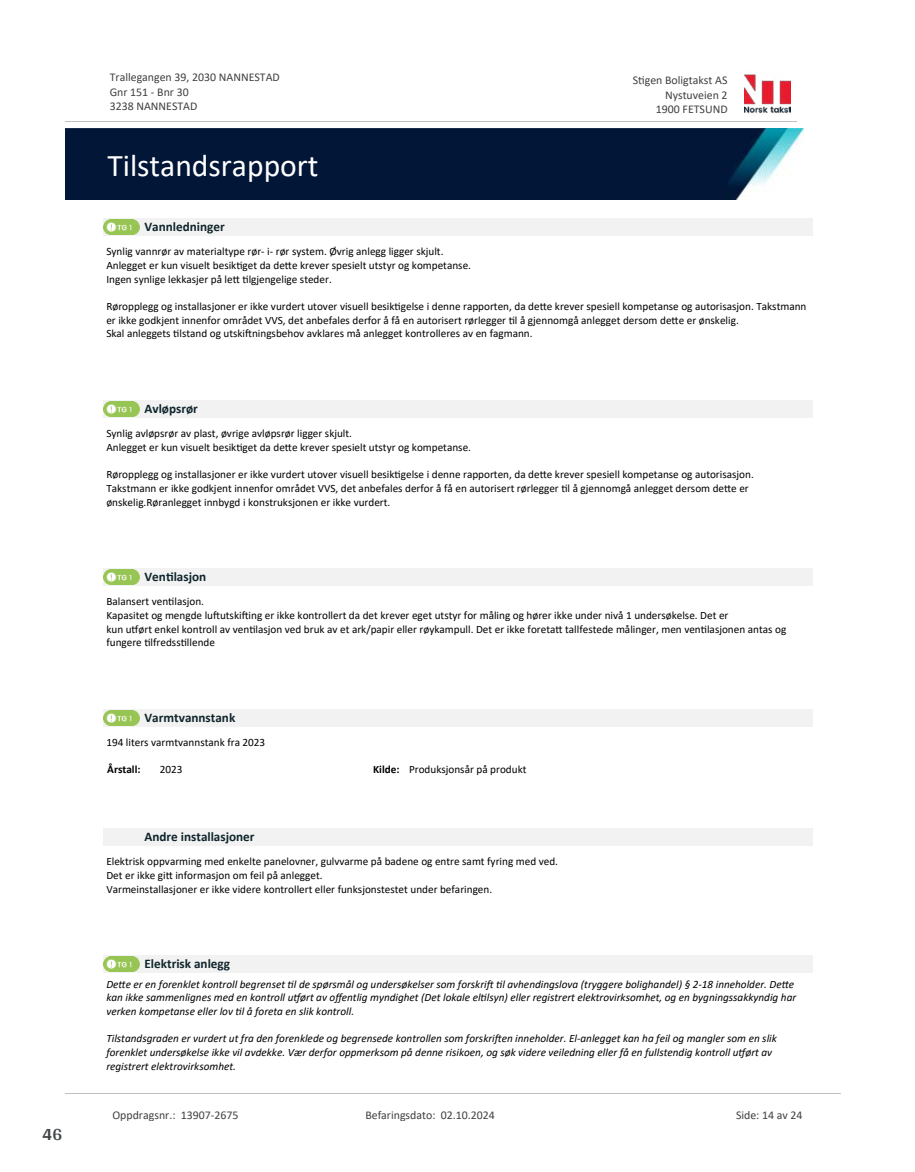
<style>
.page{position:relative;width:915px;height:1172px;background:#fff}
.page>*{position:absolute;margin:0;border:0;box-sizing:border-box;transform-origin:0 0}
.t1{font:31.65px "Calibri";color:#fff}
.t2{font:700 18px "Arya";color:#414749}
.t3{font:700 13.2px "Calibri";color:#0f252c}
.t4{font:11.85px/14.5px "Calibri";color:#404040}
.t5{font:11.25px/13.6px "Calibri";color:#000}
.t6{font:italic 11.25px/13.6px "Calibri";color:#000}
.t7{font:700 11.25px "Calibri";color:#000}
.s1{font-weight:700}
</style>
<div class="page">
<div style="left:104px;top:219px;width:708px;height:17px;background:#f2f2f2"></div>
<svg style="left:107px;top:219px;width:29px;height:16px"></svg>
<img style="left:104px;top:220px;width:35px;height:14px">
<div style="left:104px;top:400px;width:708px;height:17px;background:#f2f2f2"></div>
<svg style="left:107px;top:416px;width:29px;height:1px"></svg>
<img style="left:104px;top:401px;width:35px;height:15px">
<div style="left:104px;top:569px;width:708px;height:17px;background:#f2f2f2"></div>
<svg style="left:107px;top:584px;width:29px;height:1px"></svg>
<img style="left:104px;top:569px;width:35px;height:15px">
<div style="left:104px;top:710px;width:708px;height:17px;background:#f2f2f2"></div>
<svg style="left:107px;top:725px;width:29px;height:1px"></svg>
<img style="left:104px;top:710px;width:35px;height:15px">
<div style="left:104px;top:828px;width:708px;height:18px;background:#f2f2f2"></div>
<div style="left:104px;top:956px;width:708px;height:17px;background:#f2f2f2"></div>
<svg style="left:107px;top:971px;width:29px;height:1px"></svg>
<img style="left:104px;top:956px;width:35px;height:15px">
<img style="left:744px;top:74px;width:46px;height:40px">
<hr style="left:65px;top:121px;width:731px;height:1px;background:#c0c0c0">
<img style="left:65px;top:129px;width:738px;height:71px">
<hr style="left:65px;top:1093px;width:775px;height:1px;background:#c0c0c0">
<h2 class="t2" style="left:43px;top:1123px;width:21px">46</h2>
<p class="t4" style="left:110px;top:70px;width:171px">Trallegangen 39, 2030 NANNESTAD<br>Gnr 151 - Bnr 30<br>3238 NANNESTAD</p>
<p class="t4" style="left:632px;top:73px;width:96px">S琀椀gen Boligtakst AS</p>
<p class="t4" style="left:664px;top:87px;width:64px">Nystuveien 2</p>
<p class="t4" style="left:655px;top:102px;width:73px">1900 FETSUND</p>
<h1 class="t1" style="left:107px;top:143px;width:213px">Tilstandsrapport</h1>
<p class="t3" style="left:144px;top:217px;width:82px">Vannledninger</p>
<p class="t5" style="left:106px;top:244px;width:366px">Synlig vannrør av materialtype rør- i- rør system. Øvrig anlegg ligger skjult.<br>Anlegget er kun visuelt besik琀椀get da de琀琀e krever spesielt utstyr og kompetanse.<br>Ingen synlige lekkasjer på le琀琀 琀椀lgjengelige steder.</p>
<p class="t5" style="left:106px;top:299px;width:701px">Røropplegg og installasjoner er ikke vurdert utover visuell besik琀椀gelse i denne rapporten, da de琀琀e krever spesiell kompetanse og autorisasjon. Takstmann er ikke godkjent innenfor området VVS, det anbefales derfor å få en autorisert rørlegger 琀椀l å gjennomgå anlegget dersom de琀琀e er ønskelig.<br>Skal anleggets 琀椀lstand og utski昀琀ningsbehov avklares må anlegget kontrolleres av en fagmann.</p>
<p class="t3" style="left:144px;top:399px;width:55px">Avløpsrør</p>
<p class="t5" style="left:106px;top:426px;width:366px">Synlig avløpsrør av plast, øvrige avløpsrør ligger skjult.<br>Anlegget er kun visuelt besik琀椀get da de琀琀e krever spesielt utstyr og kompetanse.</p>
<p class="t5" style="left:106px;top:467px;width:648px">Røropplegg og installasjoner er ikke vurdert utover visuell besik琀椀gelse i denne rapporten, da de琀琀e krever spesiell kompetanse og autorisasjon.<br>Takstmann er ikke godkjent innenfor området VVS, det anbefales derfor å få en autorisert rørlegger 琀椀l å gjennomgå anlegget dersom de琀琀e er ønskelig.Røranlegget innbygd i konstruksjonen er ikke vurdert.</p>
<p class="t3" style="left:144px;top:567px;width:63px">Ven琀椀lasjon</p>
<p class="t5" style="left:106px;top:595px;width:681px">Balansert ven琀椀lasjon.<br>Kapasitet og mengde lu昀琀utski昀琀ing er ikke kontrollert da det krever eget utstyr for måling og hører ikke under nivå 1 undersøkelse. Det er<br>kun u琀昀ørt enkel kontroll av ven琀椀lasjon ved bruk av et ark/papir eller røykampull. Det er ikke foreta琀琀 tallfestede målinger, men ven琀椀lasjonen antas og fungere 琀椀lfredss琀椀llende</p>
<p class="t3" style="left:144px;top:708px;width:92px">Varmtvannstank</p>
<p class="t5" style="left:106px;top:735px;width:160px">194 liters varmtvannstank fra 2023</p>
<p class="t7" style="left:107px;top:761px;width:35px">Årstall:</p>
<p class="t5" style="left:160px;top:762px;width:24px">2023</p>
<p class="t5" style="left:373px;top:762px;width:155px"><span class="s1">Kilde:</span> Produksjonsår på produkt</p>
<p class="t3" style="left:144px;top:827px;width:111px">Andre installasjoner</p>
<p class="t5" style="left:106px;top:854px;width:453px">Elektrisk oppvarming med enkelte panelovner, gulvvarme på badene og entre samt fyring med ved.<br>Det er ikke gi琀琀 informasjon om feil på anlegget.<br>Varmeinstallasjoner er ikke videre kontrollert eller funksjonstestet under befaringen.</p>
<p class="t3" style="left:144px;top:955px;width:87px">Elektrisk anlegg</p>
<p class="t6" style="left:106px;top:976px;width:691px">De琀琀e er en forenklet kontroll begrenset 琀椀l de spørsmål og undersøkelser som forskri昀琀 琀椀l avhendingslova (tryggere bolighandel) § 2-18 inneholder. De琀琀e kan ikke sammenlignes med en kontroll u琀昀ørt av o昀昀entlig myndighet (Det lokale el琀椀lsyn) eller registrert elektrovirksomhet, og en bygningssakkyndig har verken kompetanse eller lov 琀椀l å foreta en slik kontroll.</p>
<p class="t6" style="left:106px;top:1031px;width:671px">Tilstandsgraden er vurdert ut fra den forenklede og begrensede kontrollen som forskri昀琀en inneholder. El-anlegget kan ha feil og mangler som en slik forenklet undersøkelse ikke vil avdekke. Vær derfor oppmerksom på denne risikoen, og søk videre veiledning eller få en fullstendig kontroll u琀昀ørt av registrert elektrovirksomhet.</p>
<p class="t4" style="left:112px;top:1107px;width:127px">Oppdragsnr.: 13907-2675</p>
<p class="t4" style="left:365px;top:1107px;width:131px">Befaringsdato: 02.10.2024</p>
<p class="t4" style="left:735px;top:1107px;width:68px">Side: 14 av 24</p>
</div>
